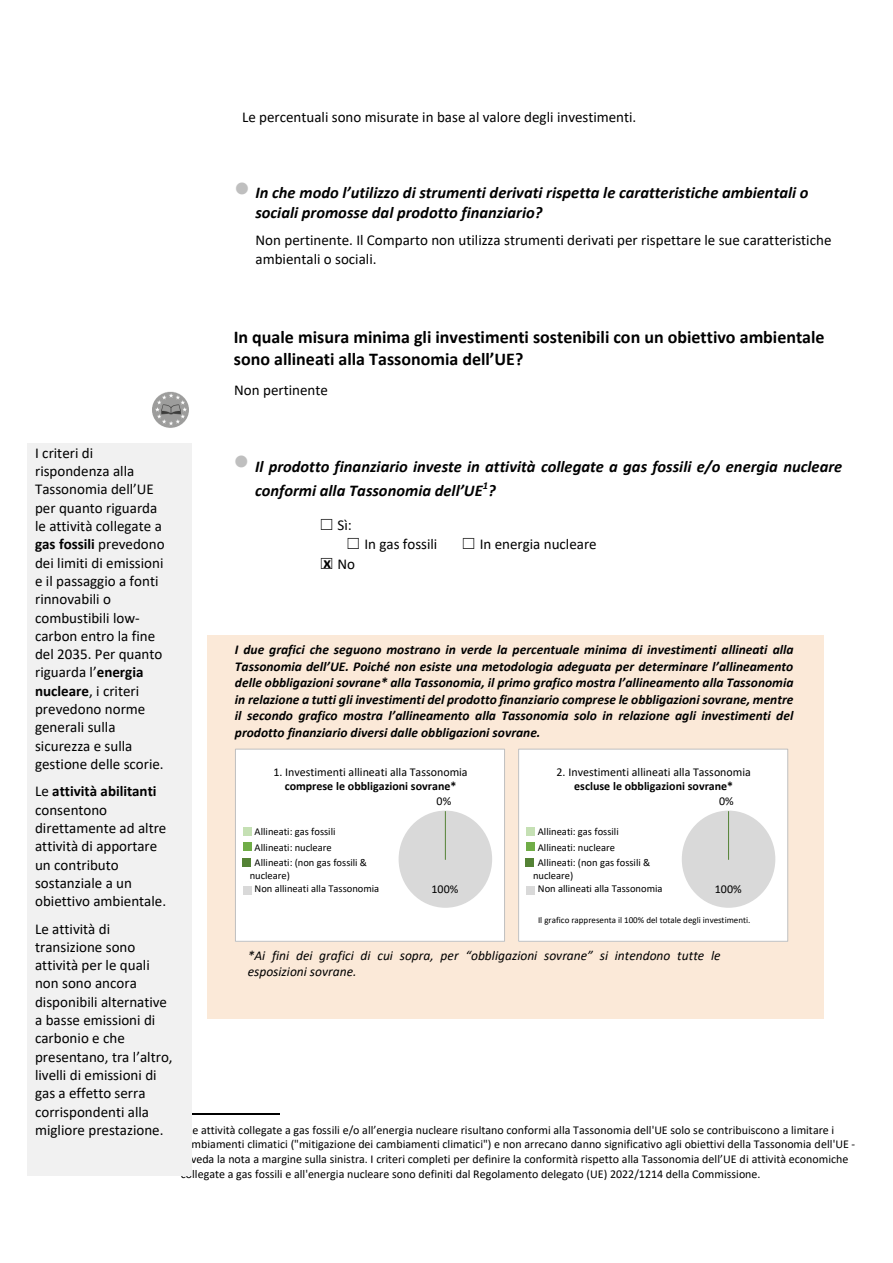
<style>
.page{position:relative;width:893px;height:1263px;background:#fff}
.page>*{position:absolute;margin:0;border:0;box-sizing:border-box;transform-origin:0 0}
.t1{font:700 18px/22px "Calibri";color:#000}
.t2{font:italic 700 16.5px/20.2px "Calibri";color:#000}
.t3{font:700 16.5px "Calibri";color:#000}
.t4{font:15px/18.3px "Calibri";color:#000}
.t5{font:italic 700 13.5px/16.5px "Calibri";color:#000;text-align:justify}
.t6{font:italic 13.5px/16.5px "Calibri";color:#000}
.t7{font:12px/14.7px "Calibri";color:#000;text-align:center}
.t8{font:10.5px/12.8px "Calibri";color:#000}
.t9{font:9px "Calibri";color:#000}
.s1{color:#bfbfbf}
.s2{font-weight:700}
.s3{font-family:"MS Gothic"}
</style>
<div class="page">
<div style="left:208px;top:636px;width:615px;height:382px;background:#fbe9d8"></div>
<hr style="left:208px;top:635px;width:615px;height:1px;background:#fbe9d8">
<hr style="left:207px;top:636px;width:1px;height:382px;background:#fbe9d8">
<hr style="left:208px;top:1018px;width:615px;height:1px;background:#fbe9d8">
<hr style="left:823px;top:636px;width:1px;height:382px;background:#fbe9d8">
<hr style="left:64px;top:1114px;width:216px;height:1px;background:#000">
<img style="left:152px;top:391px;width:37px;height:37px">
<div style="left:28px;top:443px;width:164px;height:732px;background:#f1f1f1"></div>
<div style="left:235px;top:749px;width:270px;height:192px;background:#fff"></div>
<div style="left:235px;top:749px;width:270px;height:192px;border:1px solid #bfbfbf"></div>
<div style="left:243px;top:827px;width:9px;height:9px;background:#c5e0b4"></div>
<div style="left:243px;top:886px;width:8px;height:9px;background:#d9d9d9"></div>
<div style="left:243px;top:842px;width:8px;height:9px;background:#70ad47"></div>
<div style="left:242px;top:859px;width:9px;height:8px;background:#548235"></div>
<div style="left:399px;top:811px;width:93px;height:97px;background:#d9d9d9;border-radius:50%"></div>
<hr style="left:445px;top:811px;width:1px;height:49px;background:#548235">
<div style="left:519px;top:749px;width:269px;height:192px;background:#fff"></div>
<div style="left:518px;top:749px;width:270px;height:192px;border:1px solid #bfbfbf"></div>
<div style="left:526px;top:827px;width:9px;height:9px;background:#c5e0b4"></div>
<div style="left:526px;top:886px;width:9px;height:9px;background:#d9d9d9"></div>
<div style="left:526px;top:842px;width:8px;height:9px;background:#70ad47"></div>
<div style="left:526px;top:859px;width:8px;height:8px;background:#548235"></div>
<div style="left:682px;top:811px;width:93px;height:97px;background:#d9d9d9;border-radius:50%"></div>
<hr style="left:728px;top:811px;width:1px;height:49px;background:#548235">
<p class="t4" style="left:242px;top:109px;width:396px">Le percentuali sono misurate in base al valore degli investimenti.</p>
<p class="t2" style="left:255px;top:183px;width:555px;text-indent:-21px"><span class="s1">•</span> In che modo l’utilizzo di strumenti derivati rispetta le caratteristiche ambientali o sociali promosse dal prodotto finanziario?</p>
<p class="t4" style="left:256px;top:233px;width:577px">Non pertinente. Il Comparto non utilizza strumenti derivati per rispettare le sue caratteristiche ambientali o sociali.</p>
<p class="t1" style="left:234px;top:328px;width:592px">In quale misura minima gli investimenti sostenibili con un obiettivo ambientale sono allineati alla Tassonomia dell’UE?</p>
<p class="t4" style="left:234px;top:382px;width:95px">Non pertinente</p>
<p class="t4" style="left:35px;top:445px;width:131px">I criteri di rispondenza alla<br>Tassonomia dell’UE per quanto riguarda le attività collegate a <span class="s2">gas fossili</span> prevedono dei limiti di emissioni e il passaggio a fonti rinnovabili o combustibili low&shy;carbon entro la fine del 2035. Per quanto riguarda l’<span class="s2">energia nucleare</span>, i criteri prevedono norme generali sulla sicurezza e sulla gestione delle scorie.</p>
<p class="t4" style="left:35px;top:783px;width:133px">Le <span class="s2">attività abilitanti </span>consentono direttamente ad altre attività di apportare un contributo sostanziale a un obiettivo ambientale.</p>
<p class="t4" style="left:35px;top:921px;width:139px">Le attività di transizione sono attività per le quali non sono ancora disponibili alternative a basse emissioni di carbonio e che presentano, tra l’altro, livelli di emissioni di gas a effetto serra corrispondenti alla migliore prestazione.</p>
<p class="t2" style="left:255px;top:455px;width:589px;line-height:24px;text-indent:-21px"><span class="s1">•</span> Il prodotto finanziario investe in attività collegate a gas fossili e/o energia nucleare conformi alla Tassonomia dell’UE<sup>1</sup>?</p>
<p class="t4" style="left:319px;top:517px;width:34px"><span class="s3">☐</span> Sì:</p>
<p class="t4" style="left:346px;top:536px;width:93px"><span class="s3">☐</span> In gas fossili</p>
<p class="t4" style="left:461px;top:536px;width:137px"><span class="s3">☐</span> In energia nucleare</p>
<p class="t4" style="left:319px;top:556px;width:38px"><span class="s3">☐</span> No</p>
<p class="t3" style="left:323px;top:556px;width:9px">x</p>
<p class="t5" style="left:235px;top:643px;width:560px">I due grafici che seguono mostrano in verde la percentuale minima di investimenti allineati alla Tassonomia dell’UE. Poiché non esiste una metodologia adeguata per determinare l’allineamento delle obbligazioni sovrane* alla Tassonomia, il primo grafico mostra l’allineamento alla Tassonomia in relazione a tutti gli investimenti del prodotto finanziario comprese le obbligazioni sovrane, mentre il secondo grafico mostra l’allineamento alla Tassonomia solo in relazione agli investimenti del prodotto finanziario diversi dalle obbligazioni sovrane.</p>
<p class="t7" style="left:273px;top:765px;width:196px">1. Investimenti allineati alla Tassonomia <span class="s2">comprese le obbligazioni sovrane*</span></p>
<p class="t7" style="left:557px;top:765px;width:196px">2. Investimenti allineati alla Tassonomia <span class="s2">escluse le obbligazioni sovrane*</span></p>
<p class="t8" style="left:255px;top:826px;width:83px">Allineati: gas fossili</p>
<p class="t8" style="left:255px;top:841px;width:79px">Allineati: nucleare</p>
<p class="t8" style="left:250px;top:857px;width:119px;text-indent:5px">Allineati: (non gas fossili &amp; nucleare)</p>
<p class="t8" style="left:255px;top:883px;width:126px">Non allineati alla Tassonomia</p>
<p class="t7" style="left:437px;top:795px;width:16px">0%</p>
<p class="t7" style="left:719px;top:795px;width:16px">0%</p>
<p class="t8" style="left:538px;top:826px;width:82px">Allineati: gas fossili</p>
<p class="t8" style="left:538px;top:841px;width:79px">Allineati: nucleare</p>
<p class="t8" style="left:533px;top:857px;width:119px;text-indent:5px">Allineati: (non gas fossili &amp; nucleare)</p>
<p class="t8" style="left:538px;top:883px;width:126px">Non allineati alla Tassonomia</p>
<p class="t7" style="left:432px;top:882px;width:28px">100%</p>
<p class="t7" style="left:715px;top:882px;width:28px">100%</p>
<p class="t9" style="left:538px;top:916px;width:214px">Il grafico rappresenta il 100% del totale degli investimenti.</p>
<p class="t6" style="left:248px;top:948px;width:474px">*Ai fini dei grafici di cui sopra, per “obbligazioni sovrane” si intendono tutte le esposizioni sovrane.</p>
<p class="t7" style="left:181px;top:1123px;width:676px;text-align:left"><sup>1</sup> Le attività collegate a gas fossili e/o all’energia nucleare risultano conformi alla Tassonomia dell'UE solo se contribuiscono a limitare i cambiamenti climatici ("mitigazione dei cambiamenti climatici") e non arrecano danno significativo agli obiettivi della Tassonomia dell'UE - si veda la nota a margine sulla sinistra. I criteri completi per definire la conformità rispetto alla Tassonomia dell’UE di attività economiche collegate a gas fossili e all'energia nucleare sono definiti dal Regolamento delegato (UE) 2022/1214 della Commissione.</p>
</div>
